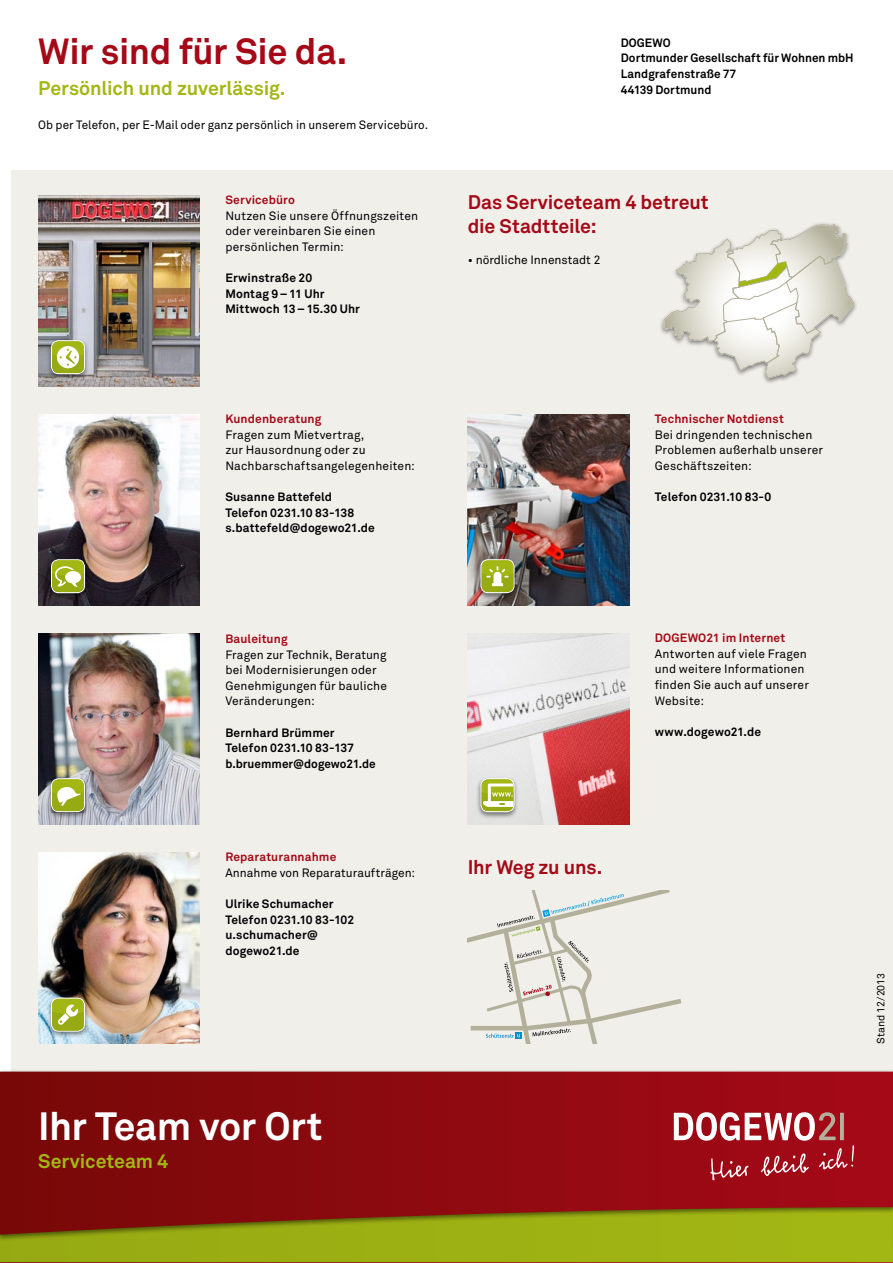
<style>
.page{position:relative;width:893px;height:1263px;background:#fff}
.page>*{position:absolute;margin:0;border:0;box-sizing:border-box;transform-origin:0 0}
.t1{font:700 39px "Akkurat Pro";letter-spacing:-.01em;color:#fff}
.t2{font:700 36px "Akkurat Pro";letter-spacing:-.01em;color:#a50917}
.t3{font:700 19.5px/23.4px "Akkurat Pro";letter-spacing:-.005em;color:#a50917}
.t4{font:700 19.5px "Akkurat Pro";letter-spacing:-.005em;color:#a3b714}
.t5{font:12px/15.6px "Akkurat Pro";letter-spacing:.01em;color:#000}
.t6{font:700 12px/15.6px "Akkurat Pro";letter-spacing:.01em;color:#000}
.t7{font:700 12px "Akkurat Pro";letter-spacing:.015em;color:#a50917}
.t8{font:10.5px "Akkurat Pro";color:#000}
</style>
<div class="page">
<div style="left:11px;top:171px;width:882px;height:903px;background:#f0efea"></div>
<svg style="left:0;top:1071px;width:893px;height:192px;background:#8f3310"></svg>
<svg style="left:674px;top:1112px;width:180px;height:68px;background:#b23f48"></svg>
<svg style="left:663px;top:224px;width:192px;height:155px"></svg>
<img style="left:38px;top:415px;width:162px;height:191px">
<img style="left:38px;top:853px;width:162px;height:191px">
<img style="left:38px;top:196px;width:162px;height:191px">
<img style="left:38px;top:634px;width:162px;height:191px">
<img style="left:468px;top:415px;width:161px;height:191px">
<img style="left:468px;top:634px;width:161px;height:191px">
<svg style="left:468px;top:891px;width:214px;height:153px"></svg>
<div style="left:47px;top:338px;width:42px;height:43px;background:#000;opacity:.5"></div>
<svg style="left:51px;top:340px;width:34px;height:34px"></svg>
<div style="left:52px;top:341px;width:32px;height:32px;background:#a3b714;border-radius:6px"></div>
<svg style="left:52px;top:346px;width:32px;height:27px"></svg>
<div style="left:47px;top:557px;width:42px;height:43px;background:#000;opacity:.5"></div>
<svg style="left:51px;top:559px;width:34px;height:34px"></svg>
<div style="left:52px;top:560px;width:32px;height:32px;background:#a3b714;border-radius:6px"></div>
<svg style="left:52px;top:566px;width:32px;height:26px"></svg>
<div style="left:47px;top:776px;width:42px;height:43px;background:#000;opacity:.5"></div>
<div style="left:51px;top:778px;width:34px;height:34px;background:#000;opacity:.5"></div>
<svg style="left:51px;top:778px;width:34px;height:34px"></svg>
<div style="left:52px;top:779px;width:32px;height:32px;background:#a3b714;border-radius:6px"></div>
<svg style="left:52px;top:787px;width:32px;height:24px"></svg>
<div style="left:476px;top:776px;width:42px;height:43px;background:#000;opacity:.5"></div>
<svg style="left:480px;top:778px;width:34px;height:34px"></svg>
<div style="left:482px;top:779px;width:31px;height:32px;background:#a3b714;border-radius:6px"></div>
<svg style="left:480px;top:783px;width:33px;height:28px"></svg>
<div style="left:476px;top:557px;width:42px;height:43px;background:#000;opacity:.5"></div>
<svg style="left:480px;top:559px;width:34px;height:34px"></svg>
<div style="left:482px;top:560px;width:31px;height:32px;background:#a3b714;border-radius:6px"></div>
<svg style="left:482px;top:566px;width:31px;height:26px"></svg>
<div style="left:47px;top:996px;width:42px;height:42px;background:#000;opacity:.5"></div>
<svg style="left:51px;top:998px;width:34px;height:34px"></svg>
<div style="left:52px;top:999px;width:32px;height:31px;background:#a3b714;border-radius:6px"></div>
<svg style="left:52px;top:1004px;width:32px;height:26px"></svg>
<p class="t2" style="left:38px;top:29px;width:311px">Wir sind für Sie da.</p>
<p class="t4" style="left:38px;top:76px;width:249px">Persönlich und zuverlässig.</p>
<p class="t5" style="left:38px;top:117px;width:391px">Ob per Telefon, per E-Mail oder ganz persönlich in unserem Servicebüro.</p>
<p class="t7" style="left:225px;top:192px;width:71px">Servicebüro</p>
<p class="t5" style="left:225px;top:208px;width:194px">Nutzen Sie unsere Öffnungszeiten oder vereinbaren Sie einen persönlichen Termin:</p>
<p class="t6" style="left:225px;top:270px;width:88px">Erwinstraße 20</p>
<p class="t6" style="left:225px;top:286px;width:101px">Montag 9–11 Uhr</p>
<p class="t6" style="left:225px;top:301px;width:136px">Mittwoch 13–15.30 Uhr</p>
<p class="t7" style="left:225px;top:411px;width:97px">Kundenberatung</p>
<p class="t5" style="left:225px;top:427px;width:191px">Fragen zum Mietvertrag,<br>zur Hausordnung oder zu<br>Nachbarschaftsangelegenheiten:</p>
<p class="t6" style="left:225px;top:489px;width:108px">Susanne Battefeld</p>
<p class="t6" style="left:225px;top:505px;width:130px">Telefon 0231.10 83-138</p>
<p class="t6" style="left:225px;top:520px;width:151px">s.battefeld@dogewo21.de</p>
<p class="t7" style="left:225px;top:631px;width:64px">Bauleitung</p>
<p class="t5" style="left:225px;top:647px;width:163px">Fragen zur Technik, Beratung bei Modernisierungen oder<br>Genehmigungen für bauliche<br>Veränderungen:</p>
<p class="t6" style="left:225px;top:725px;width:111px">Bernhard Brümmer</p>
<p class="t6" style="left:225px;top:740px;width:130px">Telefon 0231.10 83-137</p>
<p class="t6" style="left:225px;top:756px;width:152px">b.bruemmer@dogewo21.de</p>
<p class="t7" style="left:225px;top:849px;width:113px">Reparaturannahme</p>
<p class="t5" style="left:225px;top:865px;width:191px">Annahme von Reparaturaufträgen:</p>
<p class="t6" style="left:225px;top:896px;width:110px">Ulrike Schumacher</p>
<p class="t6" style="left:225px;top:912px;width:130px">Telefon 0231.10 83-102</p>
<p class="t6" style="left:225px;top:927px;width:94px">u.schumacher@ dogewo21.de</p>
<p class="t1" style="left:38px;top:1102px;width:285px">Ihr Team vor Ort</p>
<p class="t4" style="left:38px;top:1149px;width:132px">Serviceteam 4</p>
<p class="t6" style="left:621px;top:35px;width:234px">DOGEWO<br>Dortmunder Gesellschaft für Wohnen mbH</p>
<p class="t6" style="left:621px;top:66px;width:117px">Landgrafenstraße 77</p>
<p class="t6" style="left:621px;top:82px;width:92px">44139 Dortmund</p>
<p class="t3" style="left:468px;top:191px;width:242px">Das Serviceteam 4 betreut die Stadtteile:</p>
<p class="t5" style="left:468px;top:252px;width:134px">• nördliche Innenstadt 2</p>
<p class="t3" style="left:468px;top:855px;width:136px">Ihr Weg zu uns.</p>
<p class="t7" style="left:655px;top:411px;width:131px">Technischer Notdienst</p>
<p class="t5" style="left:655px;top:427px;width:170px">Bei dringenden technischen<br>Problemen außerhalb unserer<br>Geschäftszeiten:</p>
<p class="t6" style="left:655px;top:489px;width:118px">Telefon 0231.10 83-0</p>
<p class="t7" style="left:655px;top:630px;width:132px">DOGEWO21 im Internet</p>
<p class="t5" style="left:655px;top:646px;width:156px">Antworten auf viele Fragen und weitere Informationen finden Sie auch auf unserer<br>Website:</p>
<p class="t6" style="left:655px;top:724px;width:108px">www.dogewo21.de</p>
<p class="t8" style="left:875px;top:1044px;width:73px;rotate:-90deg">Stand 12/2013</p>
</div>
